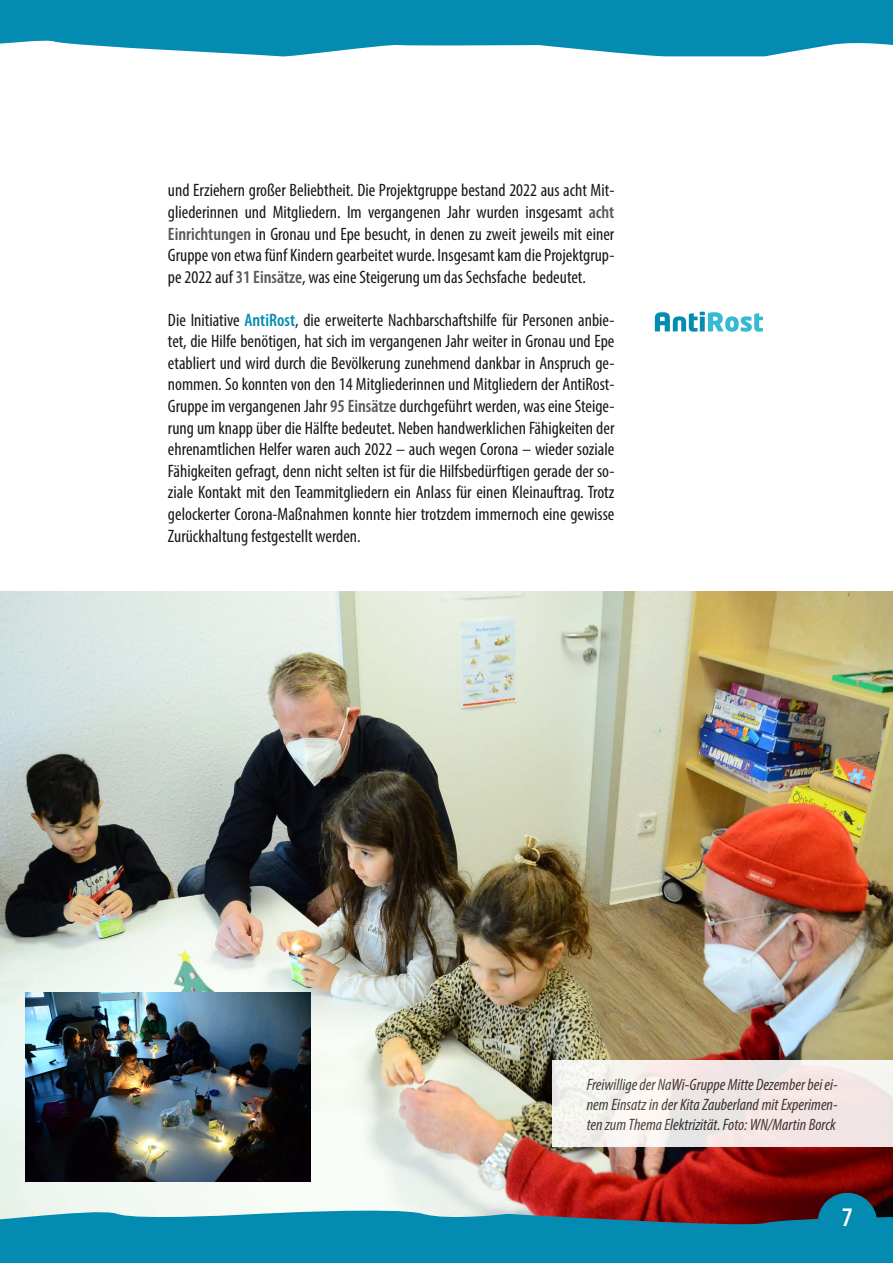
<style>
.page{position:relative;width:893px;height:1263px;background:#fff}
.page>*{position:absolute;margin:0;border:0;box-sizing:border-box;transform-origin:0 0}
.t1{font:600 condensed 27px "Myriad Pro";color:#fff}
.t2{font:condensed 18px/21.6px "Myriad Pro";color:#1a171b;text-align:justify}
.t3{font:italic condensed 16.5px/19.8px "Myriad Pro";color:#3a3934;text-align:justify}
.s1{font-weight:600;color:#58585a}
.s2{font-weight:600;color:#048bb2}
</style>
<div class="page">
<img style="left:0;top:592px;width:893px;height:613px">
<svg style="left:655px;top:312px;width:108px;height:20px"></svg>
<div style="left:553px;top:1060px;width:340px;height:86px;background:linear-gradient(to bottom,#f4edea,#f2e9e9)"></div>
<img style="left:25px;top:993px;width:286px;height:189px">
<svg style="left:0;top:1205px;width:893px;height:58px;fill:#048bb2"></svg>
<svg style="left:0;top:0;width:893px;height:57px;fill:#048bb2"></svg>
<div style="left:818px;top:1193px;width:59px;height:59px;background:#048bb2;border-radius:50%"></div>
<p class="t2" style="left:168px;top:179px;width:448px">und Erziehern großer Beliebtheit. Die Projektgruppe bestand 2022 aus acht Mit&shy;gliederinnen und Mitgliedern. Im vergangenen Jahr wurden insgesamt <span class="s1">acht Einrichtungen</span> in Gronau und Epe besucht, in denen zu zweit jeweils mit einer Gruppe von etwa fünf Kindern gearbeitet wurde. Insgesamt kam die Projektgrup&shy;pe 2022 auf <span class="s1">31 Einsätze</span>, was eine Steigerung um das Sechsfache bedeutet.</p>
<p class="t2" style="left:168px;top:309px;width:448px">Die Initiative <span class="s2">AntiRost</span>, die erweiterte Nachbarschaftshilfe für Personen anbie&shy;tet, die Hilfe benötigen, hat sich im vergangenen Jahr weiter in Gronau und Epe etabliert und wird durch die Bevölkerung zunehmend dankbar in Anspruch ge&shy;nommen. So konnten von den 14 Mitgliederinnen und Mitgliedern der AntiRost-Gruppe im vergangenen Jahr <span class="s1">95 Einsätze</span> durchgeführt werden, was eine Steige&shy;rung um knapp über die Hälfte bedeutet. Neben handwerklichen Fähigkeiten der ehrenamtlichen Helfer waren auch 2022 – auch wegen Corona – wieder soziale Fähigkeiten gefragt, denn nicht selten ist für die Hilfsbedürftigen gerade der so&shy;ziale Kontakt mit den Teammitgliedern ein Anlass für einen Kleinauftrag. Trotz gelockerter Corona-Maßnahmen konnte hier trotzdem immernoch eine gewisse Zurückhaltung festgestellt werden.</p>
<p class="t3" style="left:587px;top:1074px;width:252px">Freiwillige der NaWi-Gruppe Mitte Dezember bei ei&shy;nem Einsatz in der Kita Zauberland mit Experimen&shy;ten zum Thema Elektrizität. Foto: WN/Martin Borck</p>
<h1 class="t1" style="left:842px;top:1202px;width:13px">7</h1>
</div>
